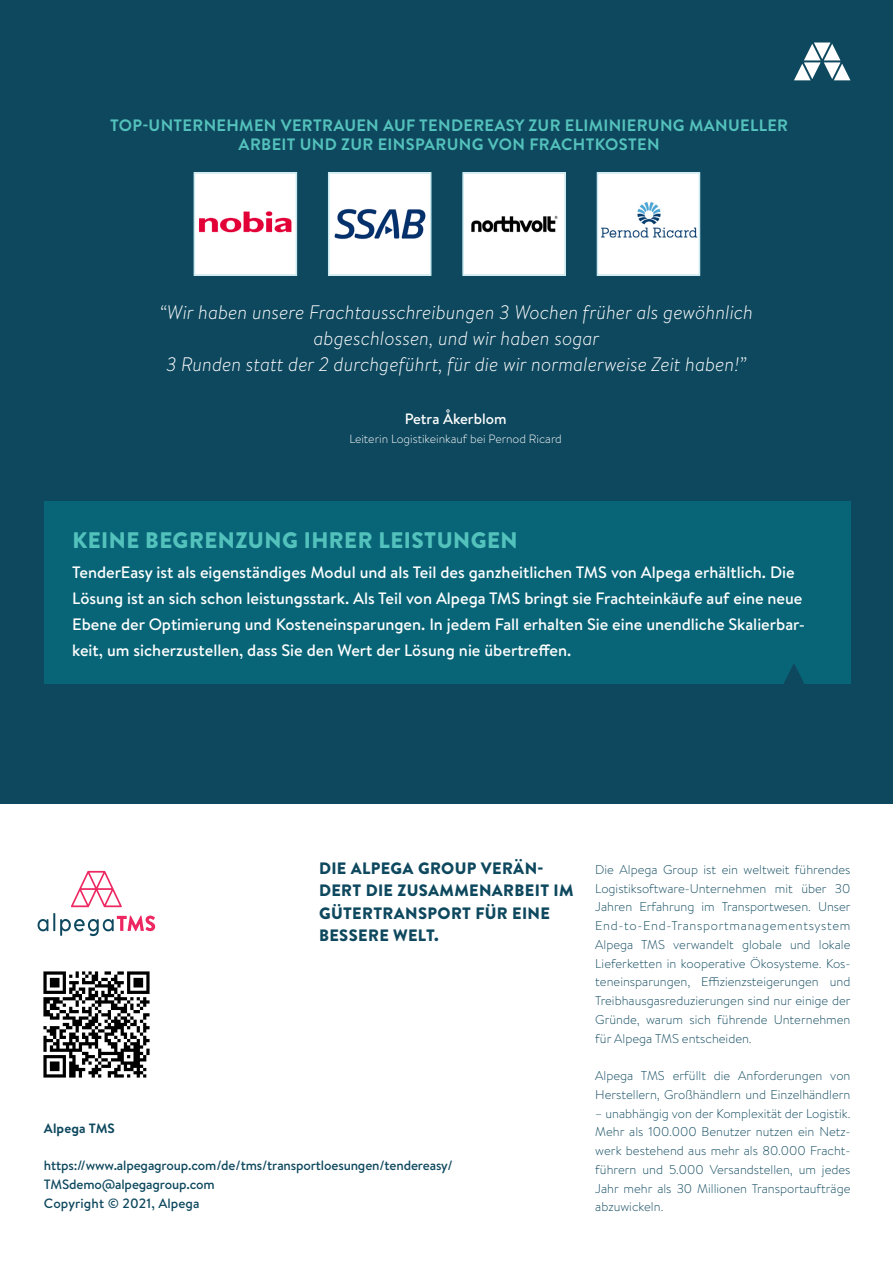
<style>
.page{position:relative;width:893px;height:1263px;background:#fff}
.page>*{position:absolute;margin:0;border:0;box-sizing:border-box;transform-origin:0 0}
.ALP_Überschrift_20pt{font:900 22.5px "Brandon Text";letter-spacing:.02em;color:#54c2bc}
.t1{font:italic 300 19.5px "Brandon Text";color:#fff}
.t2{font:500 16.5px/26.2px "Brandon Text";color:#fff}
.t3{font:700 16.5px "Brandon Text";letter-spacing:.02em;color:#54c2bc}
.ALP_Minitext_7pt_LIG{font:900 16.5px/22.5px "Brandon Text";letter-spacing:.02em;color:#0e485e}
.t4{font:500 15px "Brandon Text";color:#fff}
.ALP_Minitext_7pt_LIG-2{font:500 13.5px "Brandon Text";letter-spacing:-.01em;color:#0e485e}
.ALP_Minitext_7pt_LIG-3{font:500 13.5px "Brandon Text";letter-spacing:.01em;color:#0e485e}
.ALP_Minitext_7pt_LIG-4{font:700 13.5px "Brandon Text";letter-spacing:.01em;color:#0e485e}
.ALP_Minitext_7pt_LIG-5{font:300 12.75px/18.8px "Brandon Text";color:#0e485e;text-align:justify}
.t5{font:300 12px "Brandon Text";color:#fff}
</style>
<div class="page">
<div style="left:0;top:0;width:893px;height:804px;background:#0e485e"></div>
<svg style="left:794px;top:43px;width:56px;height:37px"></svg>
<svg style="left:38px;top:913px;width:117px;height:23px"></svg>
<svg style="left:71px;top:871px;width:51px;height:36px"></svg>
<div style="left:44px;top:501px;width:806px;height:183px;background:#086577"></div>
<img style="left:43px;top:971px;width:107px;height:107px">
<img style="left:197px;top:175px;width:97px;height:98px">
<div style="left:194px;top:172px;width:103px;height:104px;border:2px solid #c8e9ef"></div>
<img style="left:331px;top:175px;width:97px;height:98px">
<div style="left:328px;top:172px;width:103px;height:104px;border:2px solid #c8e9ef"></div>
<img style="left:465px;top:175px;width:98px;height:98px">
<div style="left:462px;top:172px;width:104px;height:104px;border:2px solid #c8e9ef"></div>
<img style="left:600px;top:175px;width:97px;height:98px">
<div style="left:597px;top:172px;width:103px;height:104px;border:2px solid #c8e9ef"></div>
<svg style="left:784px;top:664px;width:20px;height:20px"></svg>
<p class="t3" style="left:110px;top:114px;width:679px">TOP-UNTERNEHMEN VERTRAUEN AUF TENDEREASY ZUR ELIMINIERUNG MANUELLER</p>
<p class="t3" style="left:239px;top:133px;width:422px">ARBEIT UND ZUR EINSPARUNG VON FRACHTKOSTEN</p>
<p class="t1" style="left:160px;top:299px;width:595px">“Wir haben unsere Frachtausschreibungen 3 Wochen früher als gewöhnlich</p>
<p class="t1" style="left:313px;top:325px;width:288px">abgeschlossen, und wir haben sogar</p>
<p class="t1" style="left:166px;top:351px;width:582px">3 Runden statt der 2 durchgeführt, für die wir normalerweise Zeit haben!”</p>
<p class="t4" style="left:405px;top:408px;width:103px">Petra Åkerblom</p>
<p class="t5" style="left:349px;top:430px;width:214px">Leiterin Logistikeinkauf bei Pernod Ricard</p>
<p class="ALP_Überschrift_20pt" style="left:72px;top:524px;width:447px">KEINE BEGRENZUNG IHRER LEISTUNGEN</p>
<p class="t2" style="left:72px;top:558px;width:734px">TenderEasy ist als eigenständiges Modul und als Teil des ganzheitlichen TMS von Alpega erhältlich. Die Lösung ist an sich schon leistungsstark. Als Teil von Alpega TMS bringt sie Frachteinkäufe auf eine neue Ebene der Optimierung und Kosteneinsparungen. In jedem Fall erhalten Sie eine unendliche Skalierbar&shy;keit, um sicherzustellen, dass Sie den Wert der Lösung nie übertreffen.</p>
<p class="ALP_Minitext_7pt_LIG" style="left:319px;top:856px;width:256px">DIE ALPEGA GROUP VERÄN-<br>DERT DIE ZUSAMMENARBEIT IM<br>GÜTERTRANSPORT FÜR EINE<br>BESSERE WELT.</p>
<p class="ALP_Minitext_7pt_LIG-5" style="left:595px;top:860px;width:257px">Die Alpega Group ist ein weltweit führendes Logistiksoftware-Unternehmen mit über 30<br>Jahren Erfahrung im Transportwesen. Unser End-to-End-Transportmanagementsystem Alpega TMS verwandelt globale und lokale Lieferketten in kooperative Ökosysteme. Kos&shy;teneinsparungen, Effizienzsteigerungen und Treibhausgasreduzierungen sind nur einige der Gründe, warum sich führende Unternehmen für Alpega TMS entscheiden.</p>
<p class="ALP_Minitext_7pt_LIG-5" style="left:595px;top:1066px;width:257px">Alpega TMS erfüllt die Anforderungen von<br>Herstellern, Großhändlern und Einzelhändlern</p>
<p class="ALP_Minitext_7pt_LIG-5" style="left:595px;top:1103px;width:257px">– unabhängig von der Komplexität der Logistik.<br>Mehr als 100.000 Benutzer nutzen ein Netz&shy;werk bestehend aus mehr als 80.000 Fracht&shy;führern und 5.000 Versandstellen, um jedes Jahr mehr als 30 Millionen Transportaufträge abzuwickeln.</p>
<p class="ALP_Minitext_7pt_LIG-4" style="left:44px;top:1118px;width:73px">Alpega TMS</p>
<p class="ALP_Minitext_7pt_LIG-2" style="left:44px;top:1156px;width:410px">https://www.alpegagroup.com/de/tms/transportloesungen/tendereasy/</p>
<p class="ALP_Minitext_7pt_LIG-2" style="left:44px;top:1175px;width:172px">TMSdemo@alpegagroup.com</p>
<p class="ALP_Minitext_7pt_LIG-3" style="left:44px;top:1194px;width:157px">Copyright © 2021, Alpega</p>
</div>
